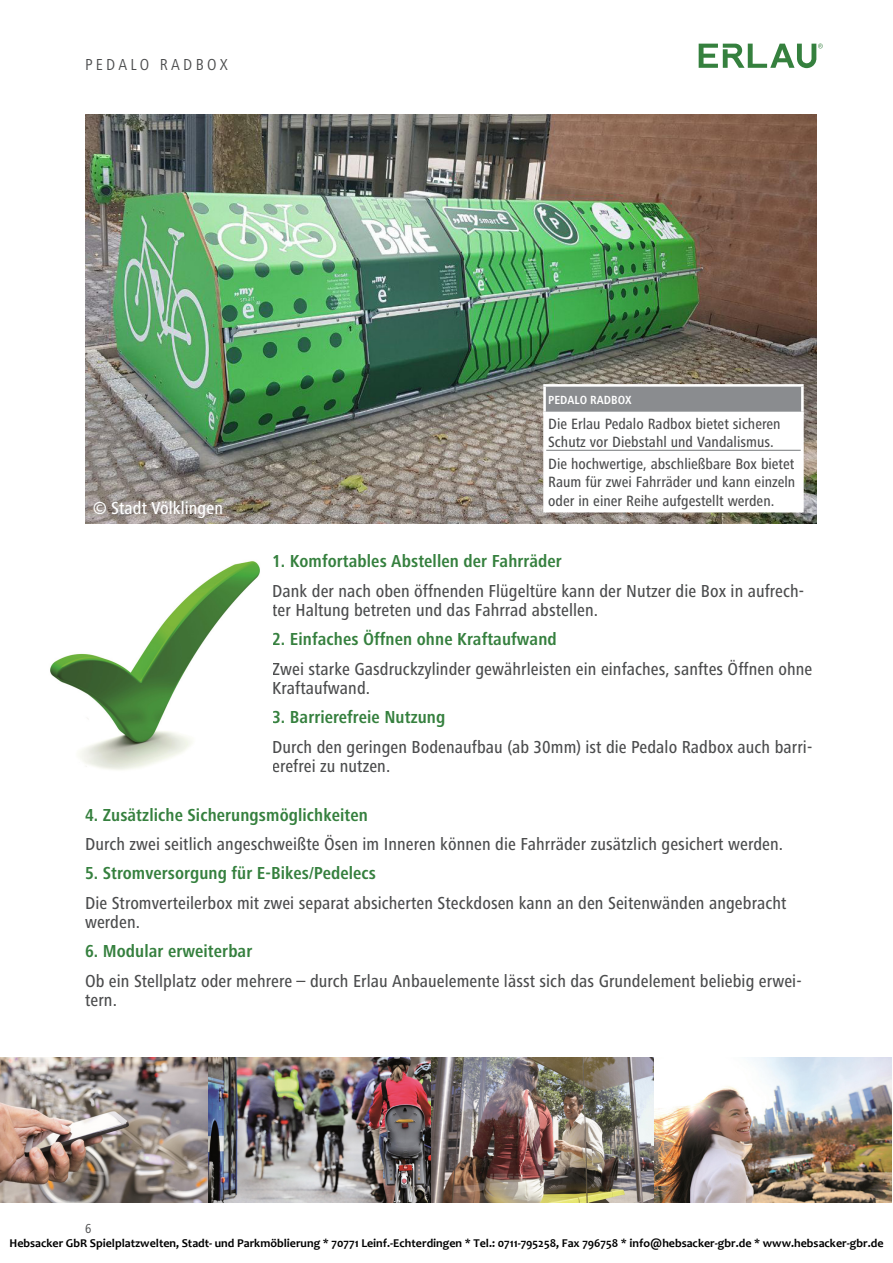
<style>
.page{position:relative;width:893px;height:1263px;background:#fff}
.page>*{position:absolute;margin:0;border:0;box-sizing:border-box;transform-origin:0 0}
.t1{font:500 condensed 18px/19.5px "Frutiger Next LT";letter-spacing:.005em;color:#4b4c4d}
.t2{font:700 condensed 18px "Frutiger Next LT";letter-spacing:.005em;color:#35803e}
.t3{font:500 condensed 18px "Frutiger Next LT";letter-spacing:.005em;color:#fff}
.t4{font:condensed 16.5px "Frutiger Next LT";letter-spacing:.2em;color:#4b4c4d}
.t5{font:500 condensed 15.45px/18.5px "Frutiger Next LT";color:#4b4c4d}
.t6{font:condensed 13.5px "Frutiger Next LT";color:#4b4c4d}
.t7{font:700 condensed 12.15px "Frutiger Next LT";color:#fff}
.t8{font:700 12px "Candara";color:#000}
</style>
<div class="page">
<img style="left:50px;top:561px;width:210px;height:209px">
<img style="left:0;top:1058px;width:892px;height:144px">
<svg style="left:699px;top:44px;width:124px;height:24px"></svg>
<img style="left:85px;top:115px;width:731px;height:408px">
<div style="left:545px;top:385px;width:257px;height:28px;background:#8a8c8f"></div>
<svg style="left:546px;top:414px;width:255px;height:98px"></svg>
<hr style="left:543px;top:384px;width:261px;height:3px;background:#fff">
<hr style="left:543px;top:387px;width:3px;height:25px;background:#fff">
<hr style="left:801px;top:387px;width:3px;height:25px;background:#fff">
<hr style="left:543px;top:412px;width:261px;height:2px;background:#fff">
<hr style="left:544px;top:450px;width:259px;height:1px;background:#76787b">
<hr style="left:543px;top:412px;width:3px;height:100px;background:#fff">
<hr style="left:801px;top:412px;width:3px;height:100px;background:#fff">
<p class="t4" style="left:85px;top:56px;width:144px">PEDALO RADBOX</p>
<p class="t3" style="left:93px;top:498px;width:132px">© Stadt Völklingen</p>
<p class="t7" style="left:548px;top:393px;width:85px">PEDALO RADBOX</p>
<p class="t5" style="left:548px;top:414px;width:234px">Die Erlau Pedalo Radbox bietet sicheren<br>Schutz vor Diebstahl und Vandalismus.</p>
<p class="t5" style="left:548px;top:455px;width:249px;text-align:justify">Die hochwertige, abschließbare Box bietet Raum für zwei Fahrräder und kann einzeln oder in einer Reihe aufgestellt werden.</p>
<p class="t2" style="left:272px;top:551px;width:291px">1. Komfortables Abstellen der Fahrräder</p>
<p class="t1" style="left:272px;top:581px;width:534px">Dank der nach oben öffnenden Flügeltüre kann der Nutzer die Box in aufrech&shy;ter Haltung betreten und das Fahrrad abstellen.</p>
<p class="t2" style="left:272px;top:629px;width:286px">2. Einfaches Öffnen ohne Kraftaufwand</p>
<p class="t1" style="left:272px;top:659px;width:542px">Zwei starke Gasdruckzylinder gewährleisten ein einfaches, sanftes Öffnen ohne<br>Kraftaufwand.</p>
<p class="t2" style="left:272px;top:707px;width:175px">3. Barrierefreie Nutzung</p>
<p class="t1" style="left:272px;top:737px;width:542px">Durch den geringen Bodenaufbau (ab 30mm) ist die Pedalo Radbox auch barri&shy;erefrei zu nutzen.</p>
<p class="t2" style="left:85px;top:805px;width:284px">4. Zusätzliche Sicherungsmöglichkeiten</p>
<p class="t1" style="left:85px;top:834px;width:700px">Durch zwei seitlich angeschweißte Ösen im Inneren können die Fahrräder zusätzlich gesichert werden.</p>
<p class="t2" style="left:85px;top:863px;width:292px">5. Stromversorgung für E-Bikes/Pedelecs</p>
<p class="t1" style="left:85px;top:893px;width:703px">Die Stromverteilerbox mit zwei separat absicherten Steckdosen kann an den Seitenwänden angebracht werden.</p>
<p class="t2" style="left:85px;top:941px;width:169px">6. Modular erweiterbar</p>
<p class="t1" style="left:85px;top:971px;width:718px">Ob ein Stellplatz oder mehrere – durch Erlau Anbauelemente lässt sich das Grundelement beliebig erwei&shy;tern.</p>
<p class="t6" style="left:85px;top:1221px;width:8px">6</p>
<p class="t8" style="left:10px;top:1236px;width:875px">Hebsacker GbR Spielplatzwelten, Stadt- und Parkmöblierung * 70771 Leinf.-Echterdingen * Tel.: 0711-795258, Fax 796758 * info@hebsacker-gbr.de * www.hebsacker-gbr.de</p>
</div>
